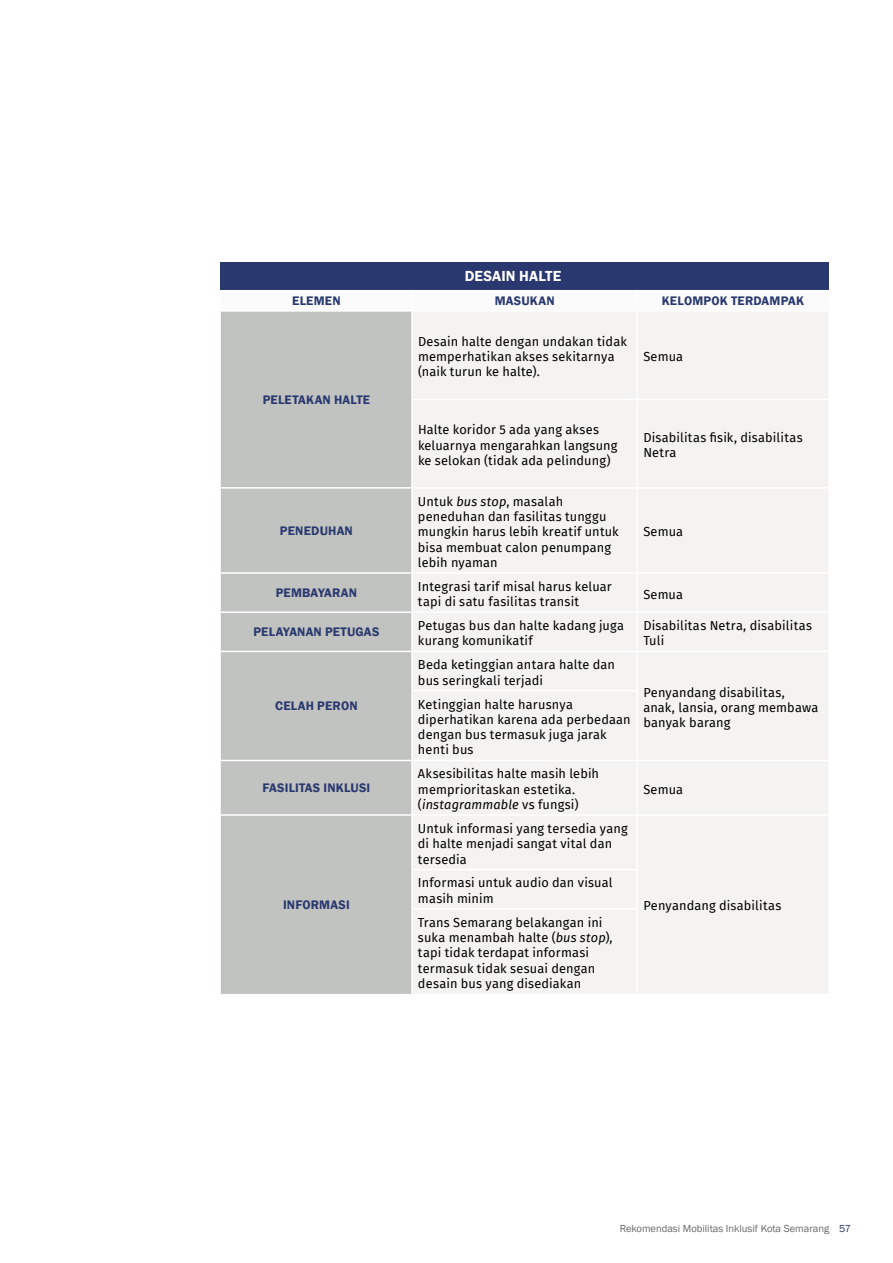
<style>
.page{position:relative;width:893px;height:1263px;background:#fff}
.page>*{position:absolute;margin:0;border:0;box-sizing:border-box;transform-origin:0 0}
.t1{font:600 15px "Franklin Gothic";letter-spacing:.005em;color:#fff}
.t2{font:12.75px/15.3px "Fira Sans";letter-spacing:.01em;color:#000}
.t3{font:600 12.75px "Franklin Gothic";letter-spacing:.015em;color:#29386e}
.t4{font:10.5px "Franklin Gothic";color:#656964}
.s1{font-style:italic}
.s2{color:#29386e}
</style>
<div class="page">
<div style="left:220px;top:262px;width:609px;height:28px;background:#29386e"></div>
<div style="left:221px;top:312px;width:190px;height:682px;background:#c1c3c1"></div>
<div style="left:413px;top:312px;width:415px;height:682px;background:#f4f3f2"></div>
<hr style="left:637px;top:312px;width:1px;height:87px;background:#fff">
<hr style="left:411px;top:399px;width:226px;height:1px;background:#fff">
<hr style="left:637px;top:399px;width:191px;height:1px;background:#fff">
<hr style="left:637px;top:400px;width:1px;height:87px;background:#fff">
<hr style="left:221px;top:487px;width:191px;height:2px;background:#fff">
<hr style="left:412px;top:487px;width:225px;height:2px;background:#fff">
<hr style="left:637px;top:487px;width:191px;height:2px;background:#fff">
<hr style="left:637px;top:489px;width:1px;height:83px;background:#fff">
<hr style="left:221px;top:572px;width:191px;height:2px;background:#fff">
<hr style="left:412px;top:572px;width:225px;height:2px;background:#fff">
<hr style="left:637px;top:572px;width:191px;height:2px;background:#fff">
<hr style="left:637px;top:574px;width:1px;height:37px;background:#fff">
<hr style="left:221px;top:611px;width:191px;height:2px;background:#fff">
<hr style="left:412px;top:611px;width:225px;height:2px;background:#fff">
<hr style="left:637px;top:611px;width:191px;height:2px;background:#fff">
<hr style="left:637px;top:613px;width:1px;height:38px;background:#fff">
<hr style="left:221px;top:651px;width:191px;height:1px;background:#fff">
<hr style="left:412px;top:651px;width:225px;height:1px;background:#fff">
<hr style="left:637px;top:651px;width:191px;height:1px;background:#fff">
<hr style="left:637px;top:652px;width:1px;height:38px;background:#fff">
<hr style="left:411px;top:690px;width:227px;height:1px;background:#fff">
<hr style="left:637px;top:691px;width:1px;height:69px;background:#fff">
<hr style="left:221px;top:760px;width:191px;height:1px;background:#fff">
<hr style="left:412px;top:760px;width:225px;height:1px;background:#fff">
<hr style="left:637px;top:760px;width:191px;height:1px;background:#fff">
<hr style="left:637px;top:761px;width:1px;height:53px;background:#fff">
<hr style="left:221px;top:814px;width:191px;height:2px;background:#fff">
<hr style="left:412px;top:814px;width:225px;height:2px;background:#fff">
<hr style="left:637px;top:814px;width:191px;height:2px;background:#fff">
<hr style="left:637px;top:816px;width:1px;height:53px;background:#fff">
<hr style="left:411px;top:869px;width:227px;height:1px;background:#fff">
<hr style="left:637px;top:870px;width:1px;height:38px;background:#fff">
<hr style="left:411px;top:908px;width:227px;height:1px;background:#fff">
<hr style="left:637px;top:909px;width:1px;height:85px;background:#fff">
<p class="t1" style="left:465px;top:267px;width:98px">DESAIN HALTE</p>
<p class="t3" style="left:292px;top:293px;width:50px">ELEMEN</p>
<p class="t3" style="left:495px;top:293px;width:61px">MASUKAN</p>
<p class="t3" style="left:662px;top:293px;width:144px">KELOMPOK TERDAMPAK</p>
<p class="t3" style="left:263px;top:392px;width:109px">PELETAKAN HALTE</p>
<p class="t3" style="left:280px;top:523px;width:74px">PENEDUHAN</p>
<p class="t2" style="left:418px;top:333px;width:210px">Desain halte dengan undakan tidak memperhatikan akses sekitarnya (naik turun ke halte).</p>
<p class="t2" style="left:643px;top:349px;width:41px">Semua</p>
<p class="t2" style="left:418px;top:422px;width:201px">Halte koridor 5 ada yang akses keluarnya mengarahkan langsung ke selokan (tidak ada pelindung)</p>
<p class="t2" style="left:643px;top:429px;width:161px">Disabilitas fisik, disabilitas<br>Netra</p>
<p class="t2" style="left:418px;top:493px;width:202px">Untuk <span class="s1">bus stop</span>, masalah peneduhan dan fasilitas tunggu mungkin harus lebih kreatif untuk bisa membuat calon penumpang lebih nyaman</p>
<p class="t2" style="left:643px;top:524px;width:41px">Semua</p>
<p class="t3" style="left:276px;top:585px;width:83px">PEMBAYARAN</p>
<p class="t2" style="left:418px;top:578px;width:195px">Integrasi tarif misal harus keluar tapi di satu fasilitas transit</p>
<p class="t2" style="left:643px;top:586px;width:41px">Semua</p>
<p class="t3" style="left:253px;top:624px;width:128px">PELAYANAN PETUGAS</p>
<p class="t2" style="left:418px;top:618px;width:208px">Petugas bus dan halte kadang juga kurang komunikatif</p>
<p class="t2" style="left:643px;top:618px;width:170px">Disabilitas Netra, disabilitas<br>Tuli</p>
<p class="t3" style="left:275px;top:698px;width:84px">CELAH PERON</p>
<p class="t2" style="left:418px;top:657px;width:199px">Beda ketinggian antara halte dan bus seringkali terjadi</p>
<p class="t2" style="left:418px;top:696px;width:214px">Ketinggian halte harusnya diperhatikan karena ada perbedaan dengan bus termasuk juga jarak henti bus</p>
<p class="t2" style="left:643px;top:684px;width:177px">Penyandang disabilitas, anak, lansia, orang membawa banyak barang</p>
<p class="t3" style="left:262px;top:780px;width:109px">FASILITAS INKLUSI</p>
<p class="t2" style="left:418px;top:766px;width:183px">Aksesibilitas halte masih lebih memprioritaskan estetika. (<span class="s1">instagrammable</span> vs fungsi)</p>
<p class="t2" style="left:643px;top:781px;width:41px">Semua</p>
<p class="t2" style="left:418px;top:820px;width:211px">Untuk informasi yang tersedia yang di halte menjadi sangat vital dan tersedia</p>
<p class="t3" style="left:283px;top:897px;width:68px">INFORMASI</p>
<p class="t2" style="left:418px;top:875px;width:196px">Informasi untuk audio dan visual masih minim</p>
<p class="t2" style="left:418px;top:914px;width:196px">Trans Semarang belakangan ini suka menambah halte (<span class="s1">bus stop</span>), tapi tidak terdapat informasi termasuk tidak sesuai dengan desain bus yang disediakan</p>
<p class="t2" style="left:643px;top:898px;width:140px">Penyandang disabilitas</p>
<p class="t4" style="left:620px;top:1222px;width:233px">Rekomendasi Mobilitas Inklusif Kota Semarang <span class="s2">57</span></p>
</div>
